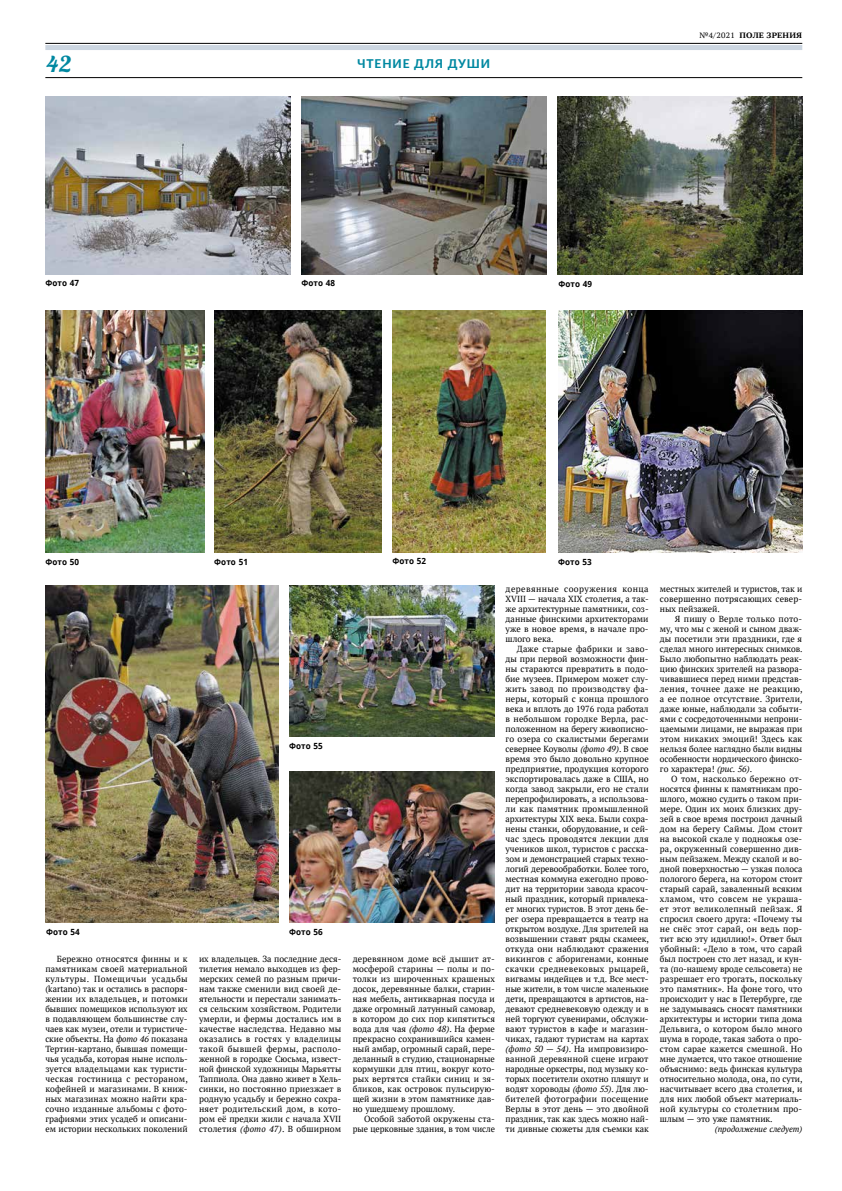
<style>
.page{position:relative;width:842px;height:1191px;background:#fff}
.page>*{position:absolute;margin:0;border:0;box-sizing:border-box;transform-origin:0 0}
.t1{font:22px "Lobster";color:#0088a1;scale:1.1 1}
.t2{font:800 12px "Lato";letter-spacing:.075em;color:#0088a1}
.t3{font:8.8px/10px "PT Serif";color:#000;text-align:justify}
.t4{font:700 8.5px "Open Sans";letter-spacing:.01em;color:#000;scale:.95 1}
.t5{font:italic 8.5px "PT Serif";color:#000}
.t6{font:700 7.7px "PT Serif";letter-spacing:.015em;color:#000;scale:1.11 1}
.s1{font-weight:400}
.s2{font-style:italic}
</style>
<div class="page">
<hr style="left:45px;top:43px;width:757px;height:1px;background:#000">
<div style="left:45px;top:45px;width:757px;height:5px;background:#ccd6e1"></div>
<hr style="left:45px;top:77px;width:757px;height:1px;background:#000">
<img style="left:214px;top:310px;width:168px;height:242px">
<img style="left:392px;top:310px;width:154px;height:242px">
<img style="left:558px;top:310px;width:245px;height:242px">
<img style="left:558px;top:96px;width:244px;height:178px">
<img style="left:45px;top:310px;width:159px;height:242px">
<img style="left:45px;top:96px;width:245px;height:178px">
<img style="left:301px;top:96px;width:245px;height:178px">
<img style="left:289px;top:585px;width:206px;height:151px">
<img style="left:289px;top:772px;width:206px;height:150px">
<img style="left:45px;top:585px;width:233px;height:337px">
<h1 class="t1" style="left:46px;top:50px;width:24px">42</h1>
<h2 class="t2" style="left:357px;top:55px;width:134px">ЧТЕНИЕ ДЛЯ ДУШИ</h2>
<p class="t4" style="left:45px;top:277px;width:37px">Фото 47</p>
<p class="t4" style="left:301px;top:277px;width:37px">Фото 48</p>
<p class="t4" style="left:558px;top:278px;width:37px">Фото 49</p>
<p class="t6" style="left:699px;top:31px;width:94px"><span class="s1">№4/2021</span> ПОЛЕ ЗРЕНИЯ</p>
<p class="t4" style="left:45px;top:556px;width:37px">Фото 50</p>
<p class="t4" style="left:214px;top:556px;width:37px">Фото 51</p>
<p class="t4" style="left:392px;top:555px;width:37px">Фото 52</p>
<p class="t4" style="left:558px;top:556px;width:37px">Фото 53</p>
<p class="t4" style="left:289px;top:740px;width:37px">Фото 55</p>
<p class="t4" style="left:46px;top:926px;width:37px">Фото 54</p>
<p class="t4" style="left:289px;top:926px;width:37px">Фото 56</p>
<p class="t3" style="left:45px;top:954px;width:144px;text-indent:11px">Бережно относятся финны и к памятникам своей материальной культуры. Помещичьи усадьбы (kartano) так и остались в распоря&shy;жении их владельцев, и потомки бывших помещиков используют их в подавляющем большинстве слу&shy;чаев как музеи, отели и туристиче&shy;ские объекты. На <span class="s2">фото 46</span> показана Тертин-картано, бывшая помещи&shy;чья усадьба, которая ныне исполь&shy;зуется владельцами как туристи&shy;ческая гостиница с рестораном, кофейней и магазинами. В книж&shy;ных магазинах можно найти кра&shy;сочно изданные альбомы с фото&shy;графиями этих усадеб и описани&shy;ем истории нескольких поколений</p>
<p class="t3" style="left:199px;top:954px;width:144px">их владельцев. За последние деся&shy;тилетия немало выходцев из фер&shy;мерских семей по разным причи&shy;нам также сменили вид своей де&shy;ятельности и перестали занимать&shy;ся сельским хозяйством. Родители умерли, и фермы достались им в качестве наследства. Недавно мы оказались в гостях у владелицы такой бывшей фермы, располо&shy;женной в городке Сюсьма, извест&shy;ной финской художницы Марьятты Таппиола. Она давно живет в Хель&shy;синки, но постоянно приезжает в родную усадьбу и бережно сохра&shy;няет родительский дом, в кото&shy;ром её предки жили с начала XVII столетия <span class="s2">(фото 47)</span>. В обширном</p>
<p class="t3" style="left:353px;top:954px;width:144px">деревянном доме всё дышит ат&shy;мосферой старины — полы и по&shy;толки из широченных крашеных досок, деревянные балки, старин&shy;ная мебель, антикварная посуда и даже огромный латунный самовар, в котором до сих пор кипятиться вода для чая <span class="s2">(фото 48)</span>. На ферме прекрасно сохранившийся камен&shy;ный амбар, огромный сарай, пере&shy;деланный в студию, стационарные кормушки для птиц, вокруг кото&shy;рых вертятся стайки синиц и зя&shy;бликов, как островок пульсирую&shy;щей жизни в этом памятнике дав&shy;но ушедшему прошлому.</p>
<p class="t3" style="left:353px;top:1114px;width:144px;text-align:right">Особой заботой окружены ста&shy;рые церковные здания, в том числе</p>
<p class="t3" style="left:506px;top:584px;width:145px">деревянные сооружения конца XVIII — начала XIX столетия, а так&shy;же архитектурные памятники, соз&shy;данные финскими архитекторами уже в новое время, в начале про&shy;шлого века.</p>
<p class="t3" style="left:506px;top:644px;width:145px;text-indent:11px">Даже старые фабрики и заво&shy;ды при первой возможности фин&shy;ны стараются превратить в подо&shy;бие музеев. Примером может слу&shy;жить завод по производству фа&shy;неры, который с конца прошлого века и вплоть до 1976 года работал в небольшом городке Верла, рас&shy;положенном на берегу живописно&shy;го озера со скалистыми берегами севернее Коуволы <span class="s2">(фото 49)</span>. В свое время это было довольно крупное предприятие, продукция которого экспортировалась даже в США, но когда завод закрыли, его не стали перепрофилировать, а использова&shy;ли как памятник промышленной архитектуры XIX века. Были сохра&shy;нены станки, оборудование, и сей&shy;час здесь проводятся лекции для учеников школ, туристов с расска&shy;зом и демонстрацией старых техно&shy;логий деревообработки. Более того, местная коммуна ежегодно прово&shy;дит на территории завода красоч&shy;ный праздник, который привлека&shy;ет многих туристов. В этот день бе&shy;рег озера превращается в театр на открытом воздухе. Для зрителей на возвышении ставят ряды скамеек, откуда они наблюдают cражения викингов с аборигенами, конные скачки средневековых рыцарей, вигвамы индейцев и т.д. Все мест&shy;ные жители, в том числе маленькие дети, превращаются в артистов, на&shy;девают средневековую одежду и в ней торгуют сувенирами, обслужи&shy;вают туристов в кафе и магазин&shy;чиках, гадают туристам на картах <span class="s2">(фото 50 — 54)</span>. На импровизиро&shy;ванной деревянной сцене играют народные оркестры, под музыку ко&shy;торых посетители охотно пляшут и водят хороводы <span class="s2">(фото 55)</span>. Для лю&shy;бителей фотографии посещение Верлы в этот день — это двойной праздник, так как здесь можно най&shy;ти дивные сюжеты для съемки как</p>
<p class="t3" style="left:660px;top:584px;width:144px">местных жителей и туристов, так и совершенно потрясающих север&shy;ных пейзажей.</p>
<p class="t3" style="left:660px;top:614px;width:144px;text-indent:15px">Я пишу о Верле только пото&shy;му, что мы с женой и сыном дваж&shy;ды посетили эти праздники, где я сделал много интересных снимков.<br>Было любопытно наблюдать реак&shy;цию финских зрителей на развора&shy;чивавшиеся перед ними представ&shy;ления, точнее даже не реакцию, а ее полное отсутствие. Зрители, даже юные, наблюдали за событи&shy;ями с сосредоточенными непрони&shy;цаемыми лицами, не выражая при этом никаких эмоций! Здесь как нельзя более наглядно были видны особенности нордического финско&shy;го характера! <span class="s2">(рис. 56)</span>.</p>
<p class="t3" style="left:660px;top:774px;width:144px;text-indent:11px">О том, насколько бережно от&shy;носятся финны к памятникам про&shy;шлого, можно судить о таком при&shy;мере. Один их моих близких дру&shy;зей в свое время построил дачный дом на берегу Саймы. Дом стоит на высокой скале у подножья озе&shy;ра, окруженный совершенно див&shy;ным пейзажем. Между скалой и во&shy;дной поверхностью — узкая полоса пологого берега, на котором стоит старый сарай, заваленный всяким хламом, что совсем не украша&shy;ет этот великолепный пейзаж. Я спросил своего друга: «Почему ты не снёс этот сарай, он ведь пор&shy;тит всю эту идиллию!». Ответ был убойный: «Дело в том, что сарай был построен сто лет назад, и кун&shy;та (по-нашему вроде сельсовета) не разрешает его трогать, поскольку это памятник». На фоне того, что происходит у нас в Петербурге, где не задумываясь сносят памятники архитектуры и истории типа дома Дельвига, о котором было много шума в городе, такая забота о про&shy;стом сарае кажется смешной. Но мне думается, что такое отношение объяснимо: ведь финская культура относительно молода, она, по сути, насчитывает всего два столетия, и для них любой объект материаль&shy;ной культуры со столетним про&shy;шлым — это уже памятник.</p>
<p class="t5" style="left:715px;top:1124px;width:89px">(продолжение следует)</p>
</div>
